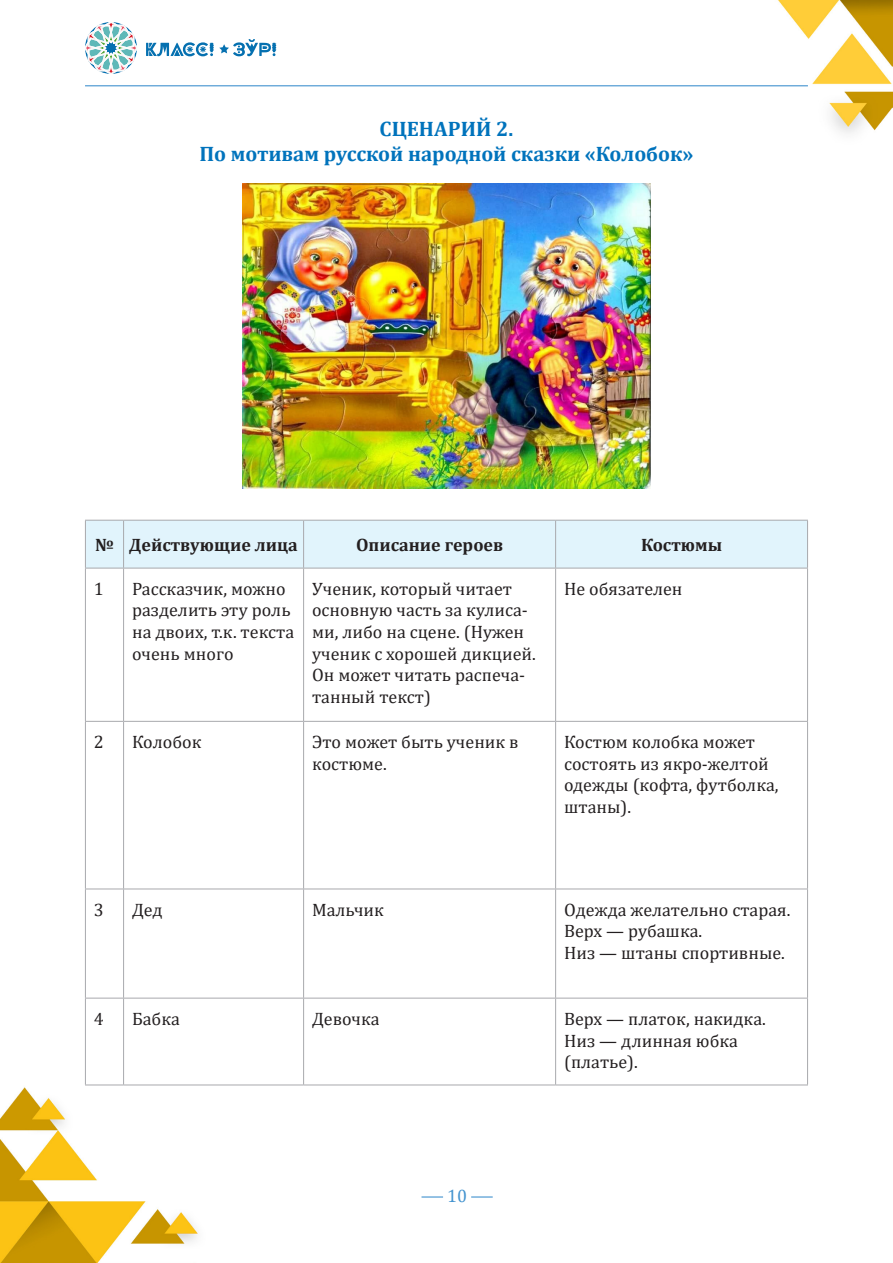
<style>
.page{position:relative;width:893px;height:1263px;background:#fff}
.page>*{position:absolute;margin:0;border:0;box-sizing:border-box;transform-origin:0 0}
.t1{font:700 21px/25.2px "Cambria";color:#0073bc;text-align:center}
.t2{font:18px/21.6px "Cambria";color:#231f20}
.t3{font:700 18px "Cambria";color:#231f20}
.t4{font:18px "Cambria";color:#4393cf}
</style>
<div class="page">
<img style="left:0;top:1085px;width:263px;height:178px">
<img style="left:771px;top:0;width:122px;height:133px">
<svg style="left:146px;top:39px;width:130px;height:17px"></svg>
<svg style="left:85px;top:22px;width:52px;height:52px"></svg>
<hr style="left:85px;top:85px;width:723px;height:1px;background:#4393cf">
<svg style="left:421px;top:1196px;width:22px;height:1px"></svg>
<svg style="left:471px;top:1196px;width:22px;height:1px"></svg>
<div style="left:86px;top:521px;width:721px;height:47px;background:#e1f4fc"></div>
<hr style="left:123px;top:521px;width:1px;height:47px;background:#a8a9ad">
<hr style="left:303px;top:521px;width:1px;height:47px;background:#a8a9ad">
<hr style="left:555px;top:521px;width:1px;height:47px;background:#a8a9ad">
<hr style="left:807px;top:521px;width:1px;height:47px;background:#a8a9ad">
<hr style="left:123px;top:568px;width:1px;height:153px;background:#a8a9ad">
<hr style="left:303px;top:568px;width:1px;height:153px;background:#a8a9ad">
<hr style="left:555px;top:568px;width:1px;height:153px;background:#a8a9ad">
<hr style="left:807px;top:568px;width:1px;height:153px;background:#a8a9ad">
<hr style="left:85px;top:721px;width:39px;height:1px;background:#a8a9ad">
<hr style="left:124px;top:721px;width:180px;height:1px;background:#a8a9ad">
<hr style="left:123px;top:722px;width:1px;height:166px;background:#a8a9ad">
<hr style="left:304px;top:721px;width:252px;height:1px;background:#a8a9ad">
<hr style="left:303px;top:722px;width:1px;height:166px;background:#a8a9ad">
<hr style="left:556px;top:721px;width:252px;height:1px;background:#a8a9ad">
<hr style="left:555px;top:722px;width:1px;height:166px;background:#a8a9ad">
<hr style="left:807px;top:722px;width:1px;height:166px;background:#a8a9ad">
<hr style="left:85px;top:888px;width:39px;height:1px;background:#a8a9ad">
<hr style="left:124px;top:888px;width:180px;height:1px;background:#a8a9ad">
<hr style="left:123px;top:889px;width:1px;height:109px;background:#a8a9ad">
<hr style="left:304px;top:888px;width:252px;height:1px;background:#a8a9ad">
<hr style="left:303px;top:889px;width:1px;height:109px;background:#a8a9ad">
<hr style="left:556px;top:888px;width:252px;height:1px;background:#a8a9ad">
<hr style="left:555px;top:889px;width:1px;height:109px;background:#a8a9ad">
<hr style="left:807px;top:889px;width:1px;height:109px;background:#a8a9ad">
<hr style="left:85px;top:998px;width:39px;height:1px;background:#a8a9ad">
<hr style="left:124px;top:998px;width:180px;height:1px;background:#a8a9ad">
<hr style="left:123px;top:998px;width:1px;height:86px;background:#a8a9ad">
<hr style="left:304px;top:998px;width:252px;height:1px;background:#a8a9ad">
<hr style="left:303px;top:998px;width:1px;height:86px;background:#a8a9ad">
<hr style="left:556px;top:998px;width:252px;height:1px;background:#a8a9ad">
<hr style="left:555px;top:998px;width:1px;height:86px;background:#a8a9ad">
<hr style="left:807px;top:998px;width:1px;height:86px;background:#a8a9ad">
<hr style="left:85px;top:1084px;width:39px;height:1px;background:#a8a9ad">
<hr style="left:124px;top:1084px;width:180px;height:1px;background:#a8a9ad">
<hr style="left:304px;top:1084px;width:252px;height:1px;background:#a8a9ad">
<hr style="left:556px;top:1084px;width:252px;height:1px;background:#a8a9ad">
<hr style="left:85px;top:568px;width:1px;height:153px;background:#a8a9ad">
<hr style="left:85px;top:722px;width:1px;height:166px;background:#a8a9ad">
<hr style="left:85px;top:889px;width:1px;height:109px;background:#a8a9ad">
<hr style="left:85px;top:998px;width:1px;height:86px;background:#a8a9ad">
<hr style="left:85px;top:520px;width:39px;height:1px;background:#a8a9ad">
<hr style="left:85px;top:521px;width:1px;height:47px;background:#a8a9ad">
<hr style="left:124px;top:520px;width:180px;height:1px;background:#a8a9ad">
<hr style="left:304px;top:520px;width:252px;height:1px;background:#a8a9ad">
<hr style="left:556px;top:520px;width:252px;height:1px;background:#a8a9ad">
<hr style="left:85px;top:568px;width:39px;height:1px;background:#a8a9ad">
<hr style="left:124px;top:568px;width:180px;height:1px;background:#a8a9ad">
<hr style="left:304px;top:568px;width:252px;height:1px;background:#a8a9ad">
<hr style="left:556px;top:568px;width:252px;height:1px;background:#a8a9ad">
<img style="left:243px;top:183px;width:407px;height:306px">
<p class="t1" style="left:199px;top:115px;width:496px">СЦЕНАРИЙ 2.<br>По мотивам русской народной сказки «Колобок»</p>
<p class="t3" style="left:95px;top:532px;width:204px">№ Действующие лица</p>
<p class="t3" style="left:356px;top:532px;width:149px">Описание героев</p>
<p class="t3" style="left:641px;top:532px;width:83px">Костюмы</p>
<p class="t2" style="left:94px;top:578px;width:11px">1</p>
<p class="t2" style="left:132px;top:578px;width:164px">Рассказчик, можно разделить эту роль на двоих, т.к. текста очень много</p>
<p class="t2" style="left:312px;top:578px;width:225px">Ученик, который читает основную часть за кулиса&shy;ми, либо на сцене. (Нужен ученик с хорошей дикцией.<br>Он может читать распеча&shy;танный текст)</p>
<p class="t2" style="left:564px;top:578px;width:120px">Не обязателен</p>
<p class="t2" style="left:94px;top:731px;width:11px">2</p>
<p class="t2" style="left:132px;top:731px;width:71px">Колобок</p>
<p class="t2" style="left:312px;top:731px;width:208px">Это может быть ученик в костюме.</p>
<p class="t2" style="left:564px;top:731px;width:216px">Костюм колобка может состоять из якро-желтой одежды (кофта, футболка, штаны).</p>
<p class="t2" style="left:94px;top:899px;width:11px">3</p>
<p class="t2" style="left:132px;top:899px;width:32px">Дед</p>
<p class="t2" style="left:312px;top:899px;width:73px">Мальчик</p>
<p class="t2" style="left:564px;top:899px;width:228px">Одежда желательно старая.<br>Верх — рубашка.<br>Низ — штаны спортивные.</p>
<p class="t2" style="left:94px;top:1008px;width:11px">4</p>
<p class="t2" style="left:132px;top:1008px;width:49px">Бабка</p>
<p class="t2" style="left:312px;top:1008px;width:69px">Девочка</p>
<p class="t2" style="left:564px;top:1008px;width:203px">Верх — платок, накидка.<br>Низ — длинная юбка (платье).</p>
<p class="t4" style="left:447px;top:1185px;width:21px">10</p>
</div>
